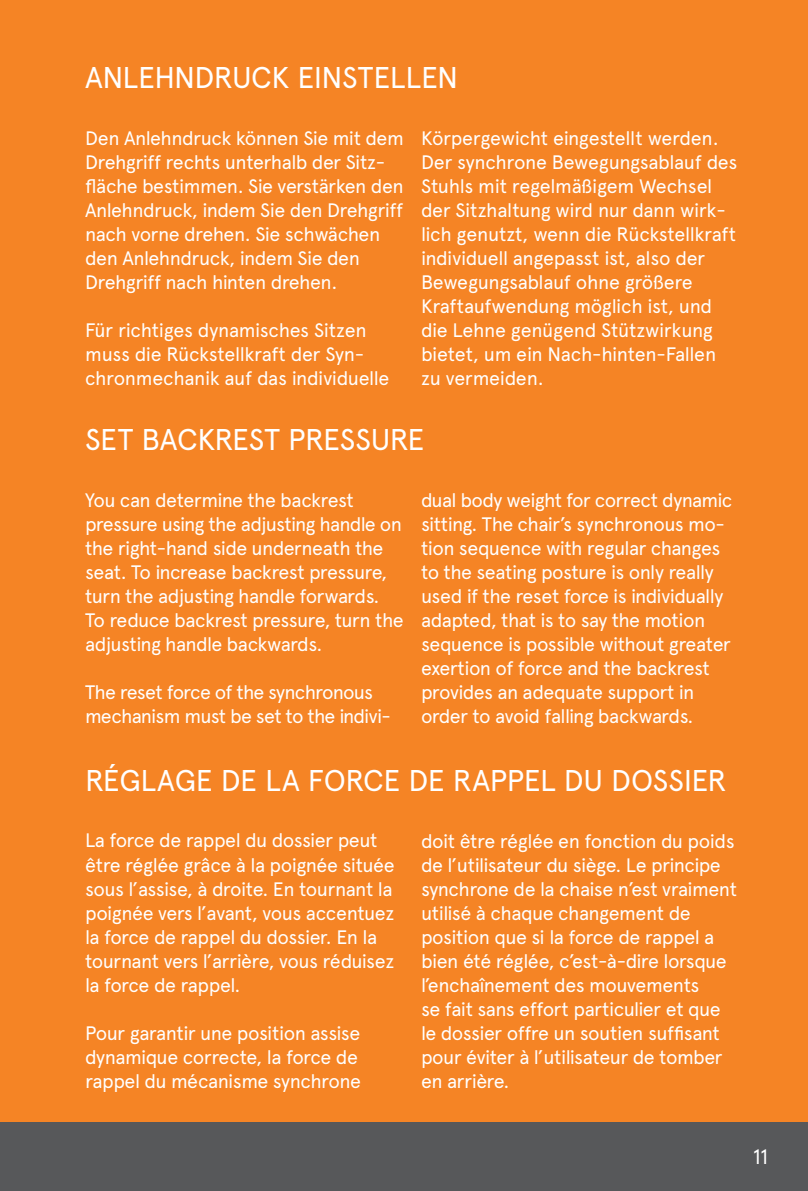
<style>
.page{position:relative;width:808px;height:1191px;background:#fff}
.page>*{position:absolute;margin:0;border:0;box-sizing:border-box;transform-origin:0 0}
.t1{font:30px "Apercu Pro";letter-spacing:-.015em;color:#fff}
.t2{font:21px "Apercu Pro";color:#fff}
.t3{font:19.5px/24px "Apercu Pro";letter-spacing:-.03em;color:#fff}
</style>
<div class="page">
<div style="left:0;top:0;width:808px;height:1134px;background:#f58425"></div>
<div style="left:0;top:1123px;width:808px;height:68px;background:#57585a"></div>
<h1 class="t1" style="left:85px;top:55px;width:375px">ANLEHNDRUCK EINSTELLEN</h1>
<p class="t3" style="left:85px;top:125px;width:320px">Den Anlehndruck können Sie mit dem Drehgriff rechts unterhalb der Sitz&shy;fläche bestimmen. Sie verstärken den Anlehndruck, indem Sie den Drehgriff nach vorne drehen. Sie schwächen den Anlehndruck, indem Sie den Drehgriff nach hinten drehen.</p>
<p class="t3" style="left:85px;top:317px;width:306px">Für richtiges dynamisches Sitzen muss die Rückstellkraft der Syn&shy;chronmechanik auf das individuelle</p>
<p class="t3" style="left:421px;top:125px;width:318px">Körpergewicht eingestellt werden.<br>Der synchrone Bewegungsablauf des Stuhls mit regelmäßigem Wechsel der Sitzhaltung wird nur dann wirk&shy;lich genutzt, wenn die Rückstellkraft individuell angepasst ist, also der Bewegungsablauf ohne größere Kraftaufwendung möglich ist, und die Lehne genügend Stützwirkung bietet, um ein Nach-hinten-Fallen zu vermeiden.</p>
<h1 class="t1" style="left:85px;top:417px;width:341px">SET BACKREST PRESSURE</h1>
<p class="t3" style="left:85px;top:486px;width:320px">You can determine the backrest pressure using the adjusting handle on the right-hand side underneath the seat. To increase backrest pressure, turn the adjusting handle forwards.<br>To reduce backrest pressure, turn the adjusting handle backwards.</p>
<p class="t3" style="left:85px;top:678px;width:307px">The reset force of the synchronous mechanism must be set to the indivi-</p>
<p class="t3" style="left:421px;top:486px;width:313px">dual body weight for correct dynamic sitting. The chair’s synchronous mo&shy;tion sequence with regular changes to the seating posture is only really used if the reset force is individually adapted, that is to say the motion sequence is possible without greater exertion of force and the backrest provides an adequate support in order to avoid falling backwards.</p>
<h1 class="t1" style="left:85px;top:758px;width:643px">RÉGLAGE DE LA FORCE DE RAPPEL DU DOSSIER</h1>
<p class="t3" style="left:85px;top:827px;width:311px">La force de rappel du dossier peut être réglée grâce à la poignée située sous l’assise, à droite. En tournant la poignée vers l’avant, vous accentuez la force de rappel du dossier. En la tournant vers l’arrière, vous réduisez la force de rappel.</p>
<p class="t3" style="left:85px;top:1019px;width:278px">Pour garantir une position assise dynamique correcte, la force de rappel du mécanisme synchrone</p>
<p class="t3" style="left:421px;top:827px;width:318px">doit être réglée en fonction du poids de l’utilisateur du siège. Le principe synchrone de la chaise n’est vraiment utilisé à chaque changement de position que si la force de rappel a bien été réglée, c’est-à-dire lorsque l’enchaînement des mouvements<br>se fait sans effort particulier et que le dossier offre un soutien suffisant pour éviter à l’utilisateur de tomber en arrière.</p>
<p class="t2" style="left:753px;top:1141px;width:17px">11</p>
</div>
